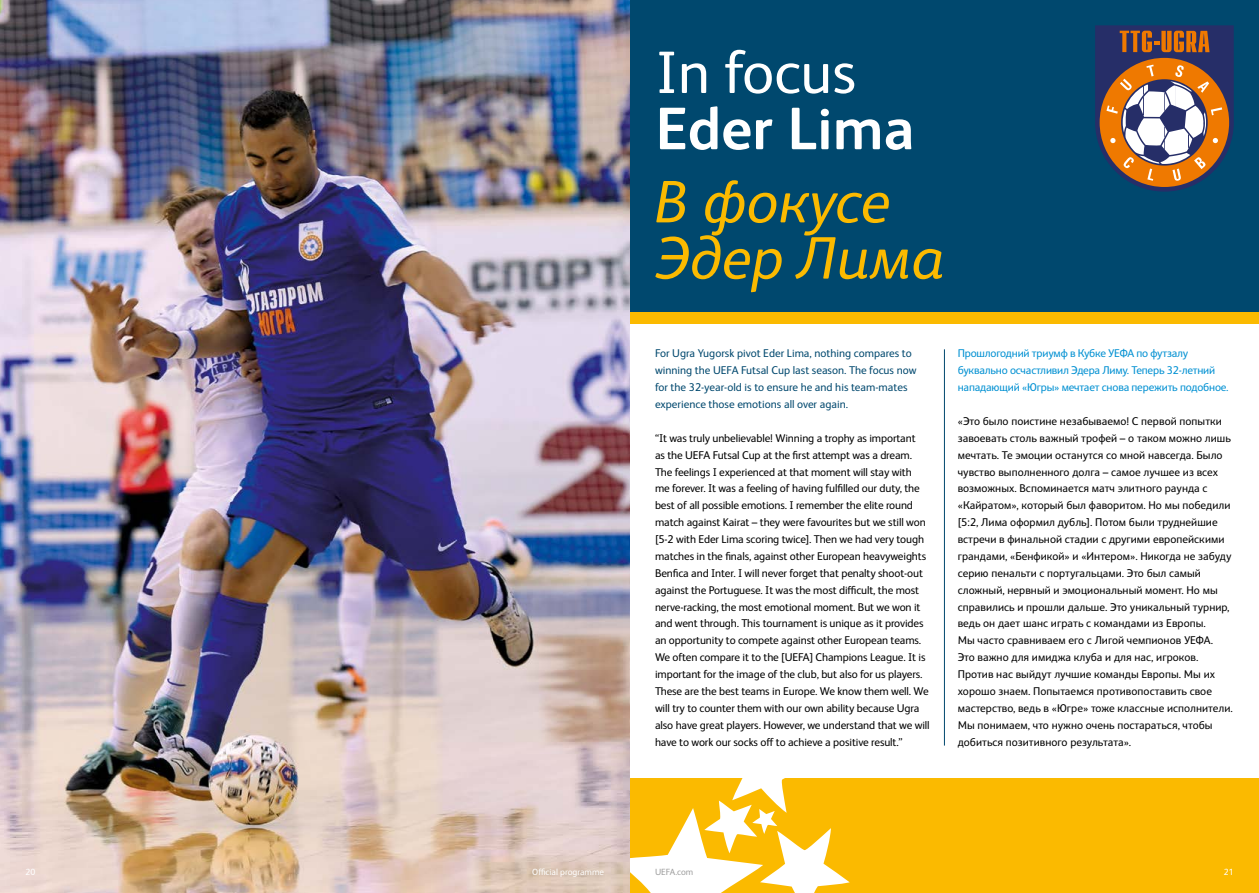
<style>
.page{position:relative;width:1259px;height:893px;background:#fff}
.page>*{position:absolute;margin:0;border:0;box-sizing:border-box;transform-origin:0 0}
.t1{font:italic 60px/56.2px "Europa";color:#fbba00}
.t2{font:700 60px "Europa";color:#fff}
.t3{font:60px "Europa";color:#fff}
.t4{font:11.25px/16.8px "Europa";letter-spacing:-.01em;color:#000}
.t5{font:11.25px/16.8px "Europa";color:#00486e}
.t6{font:11.25px/16.8px "Europa";letter-spacing:-.015em;color:#0090d2}
.t7{font:9px "Europa";color:#fff}
.t8{font:9px "Europa";color:#9f9f9f}
</style>
<div class="page">
<div style="left:629px;top:0;width:630px;height:324px;background:#00486e"></div>
<div style="left:629px;top:313px;width:630px;height:11px;background:#fbba00"></div>
<div style="left:617px;top:778px;width:642px;height:115px;background:#fbba00"></div>
<svg style="left:629px;top:726px;width:220px;height:167px"></svg>
<svg style="left:1095px;top:26px;width:138px;height:166px;background:#8b6c5d"></svg>
<img style="left:0;top:0;width:629px;height:893px">
<hr style="left:944px;top:349px;width:1px;height:397px;background:#00486e">
<h1 class="t3" style="left:655px;top:30px;width:202px">In focus</h1>
<h1 class="t2" style="left:655px;top:86px;width:261px">Eder Lima</h1>
<h1 class="t1" style="left:655px;top:170px;width:291px">В фокусе<br>Эдер Лима</h1>
<p class="t5" style="left:655px;top:344px;width:263px">For Ugra Yugorsk pivot Eder Lima, nothing compares to winning the UEFA Futsal Cup last season. The focus now for the 32-year-old is to ensure he and his team-mates experience those emotions all over again.</p>
<p class="t4" style="left:655px;top:429px;width:276px">“It was truly unbelievable! Winning a trophy as important<br>as the UEFA Futsal Cup at the first attempt was a dream.<br>The feelings I experienced at that moment will stay with<br>me forever. It was a feeling of having fulfilled our duty, the best of all possible emotions. I remember the elite round match against Kairat – they were favourites but we still won [5-2 with Eder Lima scoring twice]. Then we had very tough matches in the finals, against other European heavyweights Benfica and Inter. I will never forget that penalty shoot-out against the Portuguese. It was the most difficult, the most nerve-racking, the most emotional moment. But we won it and went through. This tournament is unique as it provides an opportunity to compete against other European teams.<br>We often compare it to the [UEFA] Champions League. It is important for the image of the club, but also for us players.<br>These are the best teams in Europe. We know them well. We will try to counter them with our own ability because Ugra also have great players. However, we understand that we will have to work our socks off to achieve a positive result.”</p>
<p class="t6" style="left:957px;top:344px;width:272px">Прошлогодний триумф в Кубке УЕФА по футзалу буквально осчастливил Эдера Лиму. Теперь 32-летний нападающий «Югры» мечтает снова пережить подобное.</p>
<p class="t4" style="left:957px;top:412px;width:276px">«Это было поистине незабываемо! С первой попытки завоевать столь важный трофей – о таком можно лишь мечтать. Те эмоции останутся со мной навсегда. Было чувство выполненного долга – самое лучшее из всех возможных. Вспоминается матч элитного раунда с «Кайратом», который был фаворитом. Но мы победили [5:2, Лима оформил дубль]. Потом были труднейшие встречи в финальной стадии с другими европейскими грандами, «Бенфикой» и «Интером». Никогда не забуду серию пенальти с португальцами. Это был самый сложный, нервный и эмоциональный момент. Но мы справились и прошли дальше. Это уникальный турнир, ведь он дает шанс играть с командами из Европы.<br>Мы часто сравниваем его с Лигой чемпионов УЕФА.<br>Это важно для имиджа клуба и для нас, игроков.<br>Против нас выйдут лучшие команды Европы. Мы их хорошо знаем. Попытаемся противопоставить свое мастерство, ведь в «Югре» тоже классные исполнители.<br>Мы понимаем, что нужно очень постараться, чтобы добиться позитивного результата».</p>
<p class="t7" style="left:26px;top:866px;width:11px">20</p>
<p class="t7" style="left:532px;top:866px;width:73px">Official programme</p>
<p class="t8" style="left:655px;top:866px;width:40px">UEFA.com</p>
<p class="t7" style="left:1223px;top:866px;width:11px">21</p>
</div>
